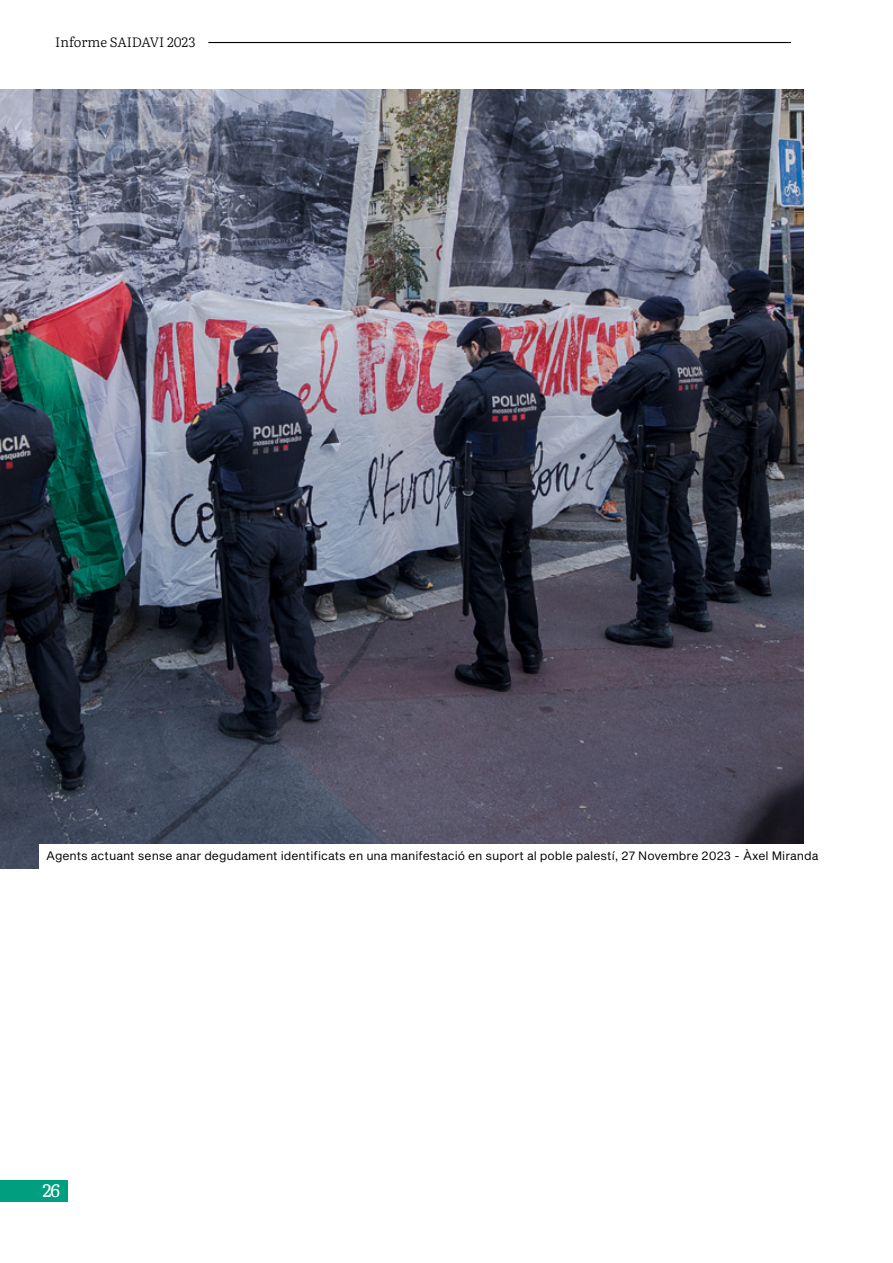
<style>
.page{position:relative;width:893px;height:1263px;background:#fff}
.page>*{position:absolute;margin:0;border:0;box-sizing:border-box;transform-origin:0 0}
.t1{font:18px "Literata";color:#fff}
.t2{font:300 13.5px "Literata";letter-spacing:-.005em;color:#000}
.t3{font:12px "Sequel Sans Book Body";color:#000}
</style>
<div class="page">
<hr style="left:208px;top:42px;width:583px;height:1px;background:#000">
<div style="left:0;top:1180px;width:68px;height:21px;background:#009f7f"></div>
<img style="left:0;top:89px;width:804px;height:779px">
<div style="left:39px;top:844px;width:768px;height:29px;background:#fff"></div>
<p class="t2" style="left:55px;top:32px;width:142px">Informe SAIDAVI 2023</p>
<p class="t3" style="left:46px;top:847px;width:774px">Agents actuant sense anar degudament identificats en una manifestació en suport al poble palestí, 27 Novembre 2023 - Àxel Miranda</p>
<h1 class="t1" style="left:43px;top:1176px;width:19px">26</h1>
</div>
